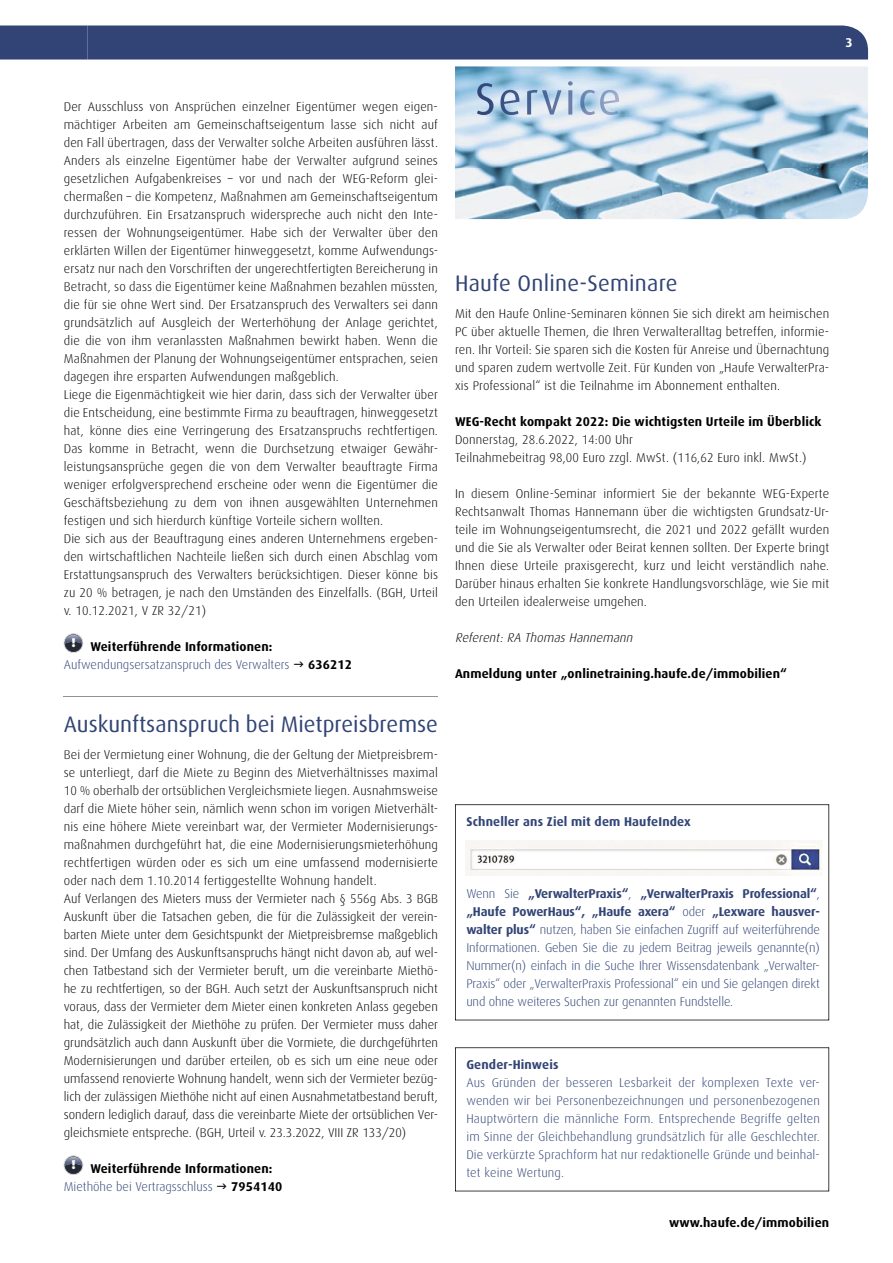
<style>
.page{position:relative;width:893px;height:1263px;background:#fff}
.page>*{position:absolute;margin:0;border:0;box-sizing:border-box;transform-origin:0 0}
.t1{font:22.5px "Dax";color:#314475}
.t2{font:300 12.75px/18px "Dax";letter-spacing:.01em;color:#000}
.t3{font:300 12.75px/18px "Dax";color:#314475;text-align:justify}
.t4{font:700 12.75px/18px "Dax";letter-spacing:.01em;color:#000}
.t5{font:700 12.75px "Dax";letter-spacing:.01em;color:#314475}
.t6{font:italic 300 12.75px "Dax";color:#000}
.t7{font:700 12.75px "Dax";color:#fff}
.s1{font-weight:700;color:#000}
.s2{font-weight:300;color:#314475}
.s3{font-weight:700}
</style>
<div class="page">
<div style="left:0;top:26px;width:868px;height:34px;background:#314475"></div>
<img style="left:455px;top:66px;width:413px;height:153px">
<img style="left:477px;top:81px;width:142px;height:34px">
<svg style="left:455px;top:804px;width:374px;height:216px"></svg>
<img style="left:466px;top:840px;width:357px;height:36px">
<hr style="left:64px;top:696px;width:374px;height:1px;background:#939389">
<svg style="left:64px;top:635px;width:19px;height:16px"></svg>
<div style="left:64px;top:634px;width:19px;height:18px;border:1px solid #252934;border-radius:50%"></div>
<div style="left:64px;top:633px;width:19px;height:20px;border:1px solid #e0e1e1;border-radius:50%"></div>
<svg style="left:64px;top:1157px;width:19px;height:16px"></svg>
<div style="left:64px;top:1156px;width:19px;height:18px;border:1px solid #252934;border-radius:50%"></div>
<div style="left:64px;top:1155px;width:19px;height:20px;border:1px solid #e0e1e1;border-radius:50%"></div>
<svg style="left:455px;top:1047px;width:374px;height:144px"></svg>
<p class="t7" style="left:845px;top:35px;width:9px">3</p>
<p class="t2" style="left:64px;top:98px;width:376px">Der Ausschluss von Ansprüchen einzelner Eigentümer wegen eigen&shy;mächtiger Arbeiten am Gemeinschaftseigentum lasse sich nicht auf den Fall übertragen, dass der Verwalter solche Arbeiten ausführen lässt.<br>Anders als einzelne Eigentümer habe der Verwalter aufgrund seines gesetzlichen Aufgabenkreises – vor und nach der WEG-Reform glei&shy;chermaßen – die Kompetenz, Maßnahmen am Gemeinschaftseigentum durchzuführen. Ein Ersatzanspruch widerspreche auch nicht den Inte&shy;ressen der Wohnungseigentümer. Habe sich der Verwalter über den erklärten Willen der Eigentümer hinweggesetzt, komme Aufwendungs&shy;ersatz nur nach den Vorschriften der ungerechtfertigten Bereicherung in Betracht, so dass die Eigentümer keine Maßnahmen bezahlen müssten, die für sie ohne Wert sind. Der Ersatzanspruch des Verwalters sei dann grundsätzlich auf Ausgleich der Werterhöhung der Anlage gerichtet, die die von ihm veranlassten Maßnahmen bewirkt haben. Wenn die Maßnahmen der Planung der Wohnungseigentümer entsprachen, seien dagegen ihre ersparten Aufwendungen maßgeblich.<br>Liege die Eigenmächtigkeit wie hier darin, dass sich der Verwalter über die Entscheidung, eine bestimmte Firma zu beauftragen, hinweggesetzt hat, könne dies eine Verringerung des Ersatzanspruchs rechtfertigen.<br>Das komme in Betracht, wenn die Durchsetzung etwaiger Gewähr&shy;leistungsansprüche gegen die von dem Verwalter beauftragte Firma weniger erfolgversprechend erscheine oder wenn die Eigentümer die Geschäftsbeziehung zu dem von ihnen ausgewählten Unternehmen festigen und sich hierdurch künftige Vorteile sichern wollten.<br>Die sich aus der Beauftragung eines anderen Unternehmens ergeben&shy;den wirtschaftlichen Nachteile ließen sich durch einen Abschlag vom Erstattungsanspruch des Verwalters berücksichtigen. Dieser könne bis zu 20 % betragen, je nach den Umständen des Einzelfalls. (BGH, Urteil v. 10.12.2021, V ZR 32/21)</p>
<p class="t3" style="left:64px;top:638px;width:227px;text-indent:7px"><sup>!</sup> <span class="s1">Weiterführende Informationen:<br></span>Aufwendungsersatzanspruch des Verwalters</p>
<p class="t4" style="left:308px;top:656px;width:45px">636212</p>
<h1 class="t1" style="left:64px;top:712px;width:376px">Auskunftsanspruch bei Mietpreisbremse</h1>
<p class="t2" style="left:64px;top:746px;width:376px">Bei der Vermietung einer Wohnung, die der Geltung der Mietpreisbrem&shy;se unterliegt, darf die Miete zu Beginn des Mietverhältnisses maximal 10 % oberhalb der ortsüblichen Vergleichsmiete liegen. Ausnahmsweise darf die Miete höher sein, nämlich wenn schon im vorigen Mietverhält&shy;nis eine höhere Miete vereinbart war, der Vermieter Modernisierungs&shy;maßnahmen durchgeführt hat, die eine Modernisierungsmieterhöhung rechtfertigen würden oder es sich um eine umfassend modernisierte oder nach dem 1.10.2014 fertiggestellte Wohnung handelt.<br>Auf Verlangen des Mieters muss der Vermieter nach § 556g Abs. 3 BGB Auskunft über die Tatsachen geben, die für die Zulässigkeit der verein&shy;barten Miete unter dem Gesichtspunkt der Mietpreisbremse maßgeblich sind. Der Umfang des Auskunftsanspruchs hängt nicht davon ab, auf wel&shy;chen Tatbestand sich der Vermieter beruft, um die vereinbarte Miethö&shy;he zu rechtfertigen, so der BGH. Auch setzt der Auskunftsanspruch nicht voraus, dass der Vermieter dem Mieter einen konkreten Anlass gegeben hat, die Zulässigkeit der Miethöhe zu prüfen. Der Vermieter muss daher grundsätzlich auch dann Auskunft über die Vormiete, die durchgeführten Modernisierungen und darüber erteilen, ob es sich um eine neue oder umfassend renovierte Wohnung handelt, wenn sich der Vermieter bezüg&shy;lich der zulässigen Miethöhe nicht auf einen Ausnahmetatbestand beruft, sondern lediglich darauf, dass die vereinbarte Miete der ortsüblichen Ver&shy;gleichsmiete entspreche. (BGH, Urteil v. 23.3.2022, VIII ZR 133/20)</p>
<p class="t4" style="left:64px;top:1160px;width:210px;text-indent:7px"><sup>!</sup> Weiterführende Informationen:<br><span class="s2">Miethöhe bei Vertragsschluss</span></p>
<p class="t4" style="left:231px;top:1178px;width:53px">7954140</p>
<h1 class="t1" style="left:455px;top:271px;width:224px">Haufe Online-Seminare</h1>
<p class="t2" style="left:455px;top:305px;width:376px;text-align:justify">Mit den Haufe Online-Seminaren können Sie sich direkt am heimischen PC über aktuelle Themen, die Ihren Verwalteralltag betreffen, informie&shy;ren. Ihr Vorteil: Sie sparen sich die Kosten für Anreise und Übernachtung und sparen zudem wertvolle Zeit. Für Kunden von „Haufe VerwalterPra&shy;xis Professional“ ist die Teilnahme im Abonnement enthalten.</p>
<p class="t4" style="left:455px;top:413px;width:368px">WEG-Recht kompakt 2022: Die wichtigsten Urteile im Überblick</p>
<p class="t2" style="left:455px;top:431px;width:353px">Donnerstag, 28.6.2022, 14:00 Uhr<br>Teilnahmebeitrag 98,00 Euro zzgl. MwSt. (116,62 Euro inkl. MwSt.)</p>
<p class="t2" style="left:455px;top:485px;width:376px;text-align:justify">In diesem Online-Seminar informiert Sie der bekannte WEG-Experte Rechtsanwalt Thomas Hannemann über die wichtigsten Grundsatz-Ur&shy;teile im Wohnungseigentumsrecht, die 2021 und 2022 gefällt wurden und die Sie als Verwalter oder Beirat kennen sollten. Der Experte bringt Ihnen diese Urteile praxisgerecht, kurz und leicht verständlich nahe.<br>Darüber hinaus erhalten Sie konkrete Handlungsvorschläge, wie Sie mit den Urteilen idealerweise umgehen.</p>
<p class="t6" style="left:455px;top:631px;width:182px">Referent:RA ThomasHannemann</p>
<p class="t4" style="left:455px;top:665px;width:333px">Anmeldung unter „onlinetraining.haufe.de/immobilien“</p>
<p class="t5" style="left:466px;top:815px;width:226px">Schneller ans Ziel mit dem HaufeIndex</p>
<p class="t3" style="left:466px;top:885px;width:355px">Wenn Sie <span class="s3">„VerwalterPraxis“</span>, <span class="s3">„VerwalterPraxis Professional“</span>, <span class="s3">„Haufe PowerHaus“, „Haufe axera“</span> oder <span class="s3">„Lexware hausver&shy;walter plus“</span> nutzen, haben Sie einfachen Zugriff auf weiterführende Informationen. Geben Sie die zu jedem Beitrag jeweils genannte(n)<br>Nummer(n) einfach in die Suche Ihrer Wissensdatenbank „Verwalter-Praxis“ oder „VerwalterPraxis Professional“ ein und Sie gelangen direkt und ohne weiteres Suchen zur genannten Fundstelle.</p>
<p class="t5" style="left:466px;top:1058px;width:94px">Gender-Hinweis</p>
<p class="t3" style="left:466px;top:1074px;width:355px">Aus Gründen der besseren Lesbarkeit der komplexen Texte ver&shy;wenden wir bei Personenbezeichnungen und personenbezogenen Hauptwörtern die männliche Form. Entsprechende Begriffe gelten im Sinne der Gleichbehandlung grundsätzlich für alle Geschlechter.<br>Die verkürzte Sprachform hat nur redaktionelle Gründe und beinhal&shy;tet keine Wertung.</p>
<p class="t4" style="left:669px;top:1214px;width:162px">www.haufe.de/immobilien</p>
</div>
